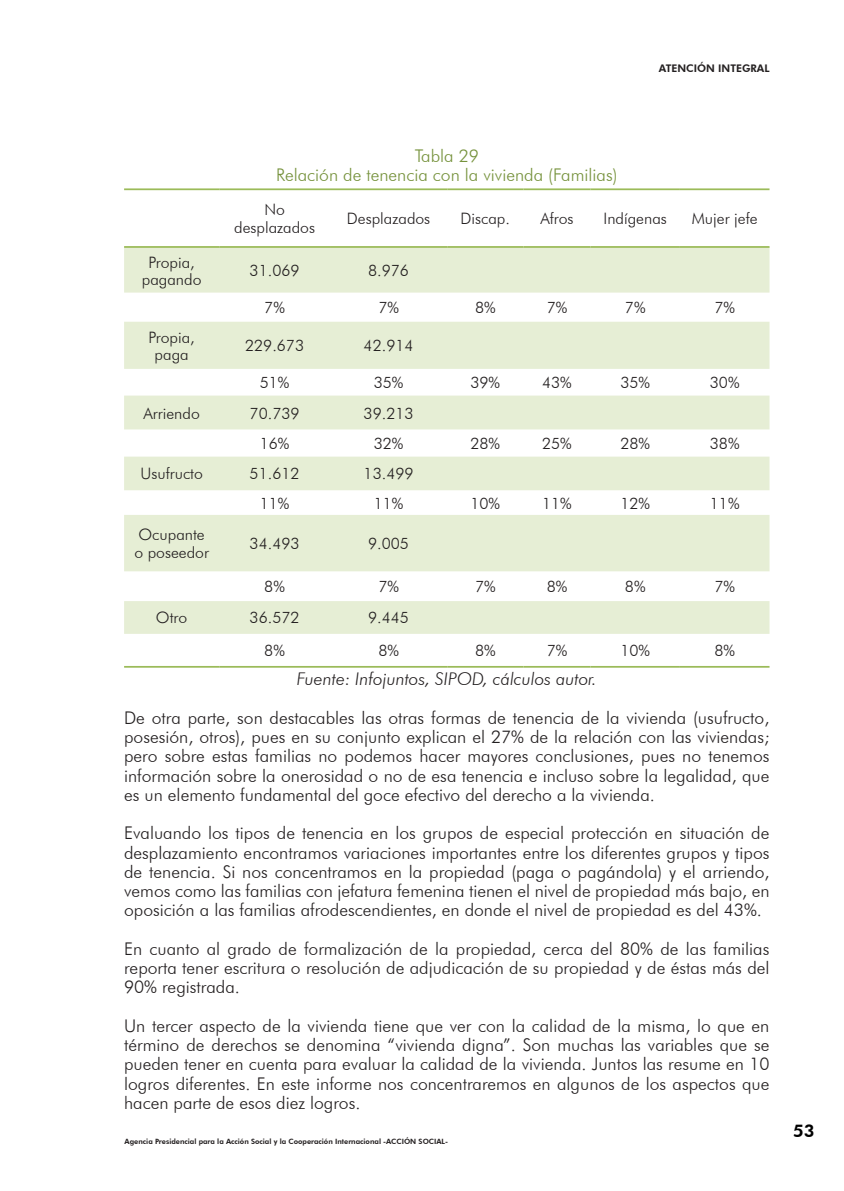
<style>
.page{position:relative;width:844px;height:1191px;background:#fff}
.page>*{position:absolute;margin:0;border:0;box-sizing:border-box;transform-origin:0 0}
.t1{font:300 17.5px/19.2px "Futura BT";color:#231f20;text-align:justify}
.t2{font:300 17.5px "Futura BT";color:#76923c}
.t3{font:italic 300 17.5px "Futura BT";color:#231f20}
.t4{font:800 17.5px "Futura BT";color:#000}
.t5{font:300 15.75px/17.3px "Futura BT";color:#231f20;text-align:center}
.t6{font:800 10.5px "Futura BT";color:#231f20}
.t7{font:800 7.35px "Futura BT";color:#231f20}
</style>
<div class="page">
<svg style="left:124px;top:248px;width:645px;height:386px;fill:#e6eed5"></svg>
<hr style="left:124px;top:666px;width:95px;height:1px;background:#9bbb59">
<hr style="left:219px;top:666px;width:111px;height:1px;background:#9bbb59">
<hr style="left:330px;top:666px;width:117px;height:1px;background:#9bbb59">
<hr style="left:447px;top:666px;width:76px;height:1px;background:#9bbb59">
<hr style="left:523px;top:666px;width:67px;height:1px;background:#9bbb59">
<hr style="left:590px;top:666px;width:89px;height:1px;background:#9bbb59">
<hr style="left:679px;top:666px;width:90px;height:1px;background:#9bbb59">
<hr style="left:124px;top:188px;width:95px;height:2px;background:#9bbb59">
<hr style="left:219px;top:188px;width:111px;height:2px;background:#9bbb59">
<hr style="left:330px;top:188px;width:117px;height:2px;background:#9bbb59">
<hr style="left:447px;top:188px;width:76px;height:2px;background:#9bbb59">
<hr style="left:523px;top:188px;width:67px;height:2px;background:#9bbb59">
<hr style="left:590px;top:188px;width:89px;height:2px;background:#9bbb59">
<hr style="left:679px;top:188px;width:90px;height:2px;background:#9bbb59">
<hr style="left:124px;top:246px;width:95px;height:2px;background:#9bbb59">
<hr style="left:219px;top:246px;width:111px;height:2px;background:#9bbb59">
<hr style="left:330px;top:246px;width:117px;height:2px;background:#9bbb59">
<hr style="left:447px;top:246px;width:76px;height:2px;background:#9bbb59">
<hr style="left:523px;top:246px;width:67px;height:2px;background:#9bbb59">
<hr style="left:590px;top:246px;width:89px;height:2px;background:#9bbb59">
<hr style="left:679px;top:246px;width:90px;height:2px;background:#9bbb59">
<p class="t6" style="left:658px;top:62px;width:112px">ATENCIÓN INTEGRAL</p>
<p class="t2" style="left:414px;top:145px;width:66px">Tabla 29</p>
<p class="t2" style="left:276px;top:165px;width:343px">Relación de tenencia con la vivienda (Familias)</p>
<p class="t5" style="left:234px;top:201px;width:82px">No desplazados</p>
<p class="t5" style="left:347px;top:210px;width:85px">Desplazados</p>
<p class="t5" style="left:460px;top:210px;width:51px">Discap.</p>
<p class="t5" style="left:540px;top:210px;width:35px">Afros</p>
<p class="t5" style="left:603px;top:210px;width:65px">Indígenas</p>
<p class="t5" style="left:691px;top:210px;width:67px">Mujer jefe</p>
<p class="t5" style="left:142px;top:253px;width:61px">Propia, pagando</p>
<p class="t5" style="left:249px;top:262px;width:51px">31.069</p>
<p class="t5" style="left:368px;top:262px;width:42px">8.976</p>
<p class="t5" style="left:264px;top:299px;width:22px">7%</p>
<p class="t5" style="left:378px;top:299px;width:22px">7%</p>
<p class="t5" style="left:475px;top:299px;width:22px">8%</p>
<p class="t5" style="left:546px;top:299px;width:22px">7%</p>
<p class="t5" style="left:624px;top:299px;width:22px">7%</p>
<p class="t5" style="left:714px;top:299px;width:22px">7%</p>
<p class="t5" style="left:148px;top:328px;width:48px">Propia, paga</p>
<p class="t5" style="left:245px;top:337px;width:60px">229.673</p>
<p class="t5" style="left:363px;top:337px;width:51px">42.914</p>
<p class="t5" style="left:260px;top:374px;width:31px">51%</p>
<p class="t5" style="left:373px;top:374px;width:31px">35%</p>
<p class="t5" style="left:470px;top:374px;width:31px">39%</p>
<p class="t5" style="left:542px;top:374px;width:31px">43%</p>
<p class="t5" style="left:620px;top:374px;width:31px">35%</p>
<p class="t5" style="left:709px;top:374px;width:31px">30%</p>
<p class="t5" style="left:143px;top:404px;width:58px">Arriendo</p>
<p class="t5" style="left:249px;top:404px;width:51px">70.739</p>
<p class="t5" style="left:363px;top:404px;width:51px">39.213</p>
<p class="t5" style="left:260px;top:434px;width:31px">16%</p>
<p class="t5" style="left:373px;top:434px;width:31px">32%</p>
<p class="t5" style="left:470px;top:434px;width:31px">28%</p>
<p class="t5" style="left:542px;top:434px;width:31px">25%</p>
<p class="t5" style="left:620px;top:434px;width:31px">28%</p>
<p class="t5" style="left:709px;top:434px;width:31px">38%</p>
<p class="t5" style="left:140px;top:465px;width:64px">Usufructo</p>
<p class="t5" style="left:249px;top:465px;width:51px">51.612</p>
<p class="t5" style="left:363px;top:465px;width:51px">13.499</p>
<p class="t5" style="left:260px;top:494px;width:31px">11%</p>
<p class="t5" style="left:373px;top:494px;width:31px">11%</p>
<p class="t5" style="left:470px;top:494px;width:31px">10%</p>
<p class="t5" style="left:542px;top:494px;width:31px">11%</p>
<p class="t5" style="left:620px;top:494px;width:31px">12%</p>
<p class="t5" style="left:709px;top:494px;width:31px">11%</p>
<p class="t5" style="left:134px;top:526px;width:76px;text-align:left">Ocupante o poseedor</p>
<p class="t5" style="left:249px;top:535px;width:51px">34.493</p>
<p class="t5" style="left:368px;top:535px;width:42px">9.005</p>
<p class="t5" style="left:264px;top:578px;width:22px">8%</p>
<p class="t5" style="left:378px;top:578px;width:22px">7%</p>
<p class="t5" style="left:475px;top:578px;width:22px">7%</p>
<p class="t5" style="left:546px;top:578px;width:22px">8%</p>
<p class="t5" style="left:624px;top:578px;width:22px">8%</p>
<p class="t5" style="left:714px;top:578px;width:22px">7%</p>
<p class="t5" style="left:156px;top:609px;width:33px">Otro</p>
<p class="t5" style="left:249px;top:609px;width:51px">36.572</p>
<p class="t5" style="left:368px;top:609px;width:42px">9.445</p>
<p class="t5" style="left:264px;top:641px;width:22px">8%</p>
<p class="t5" style="left:378px;top:641px;width:22px">8%</p>
<p class="t5" style="left:475px;top:641px;width:22px">8%</p>
<p class="t5" style="left:546px;top:641px;width:22px">7%</p>
<p class="t5" style="left:620px;top:641px;width:31px">10%</p>
<p class="t5" style="left:714px;top:641px;width:22px">8%</p>
<p class="t3" style="left:297px;top:668px;width:301px">Fuente: Infojuntos, SIPOD, cálculos autor.</p>
<p class="t1" style="left:124px;top:707px;width:646px">De otra parte, son destacables las otras formas de tenencia de la vivienda (usufructo, posesión, otros), pues en su conjunto explican el 27% de la relación con las viviendas; pero sobre estas familias no podemos hacer mayores conclusiones, pues no tenemos información sobre la onerosidad o no de esa tenencia e incluso sobre la legalidad, que es un elemento fundamental del goce efectivo del derecho a la vivienda.</p>
<p class="t1" style="left:124px;top:823px;width:646px">Evaluando los tipos de tenencia en los grupos de especial protección en situación de desplazamiento encontramos variaciones importantes entre los diferentes grupos y tipos de tenencia. Si nos concentramos en la propiedad (paga o pagándola) y el arriendo, vemos como las familias con jefatura femenina tienen el nivel de propiedad más bajo, en oposición a las familias afrodescendientes, en donde el nivel de propiedad es del 43%.</p>
<p class="t1" style="left:124px;top:938px;width:646px">En cuanto al grado de formalización de la propiedad, cerca del 80% de las familias reporta tener escritura o resolución de adjudicación de su propiedad y de éstas más del 90% registrada.</p>
<p class="t1" style="left:124px;top:1015px;width:646px">Un tercer aspecto de la vivienda tiene que ver con la calidad de la misma, lo que en término de derechos se denomina “vivienda digna”. Son muchas las variables que se pueden tener en cuenta para evaluar la calidad de la vivienda. Juntos las resume en 10 logros diferentes. En este informe nos concentraremos en algunos de los aspectos que hacen parte de esos diez logros.</p>
<p class="t7" style="left:125px;top:1136px;width:325px">Agencia Presidencial para la Acción Social y la Cooperación Internacional -ACCIÓN SOCIAL-</p>
<p class="t4" style="left:792px;top:1120px;width:23px">53</p>
</div>
